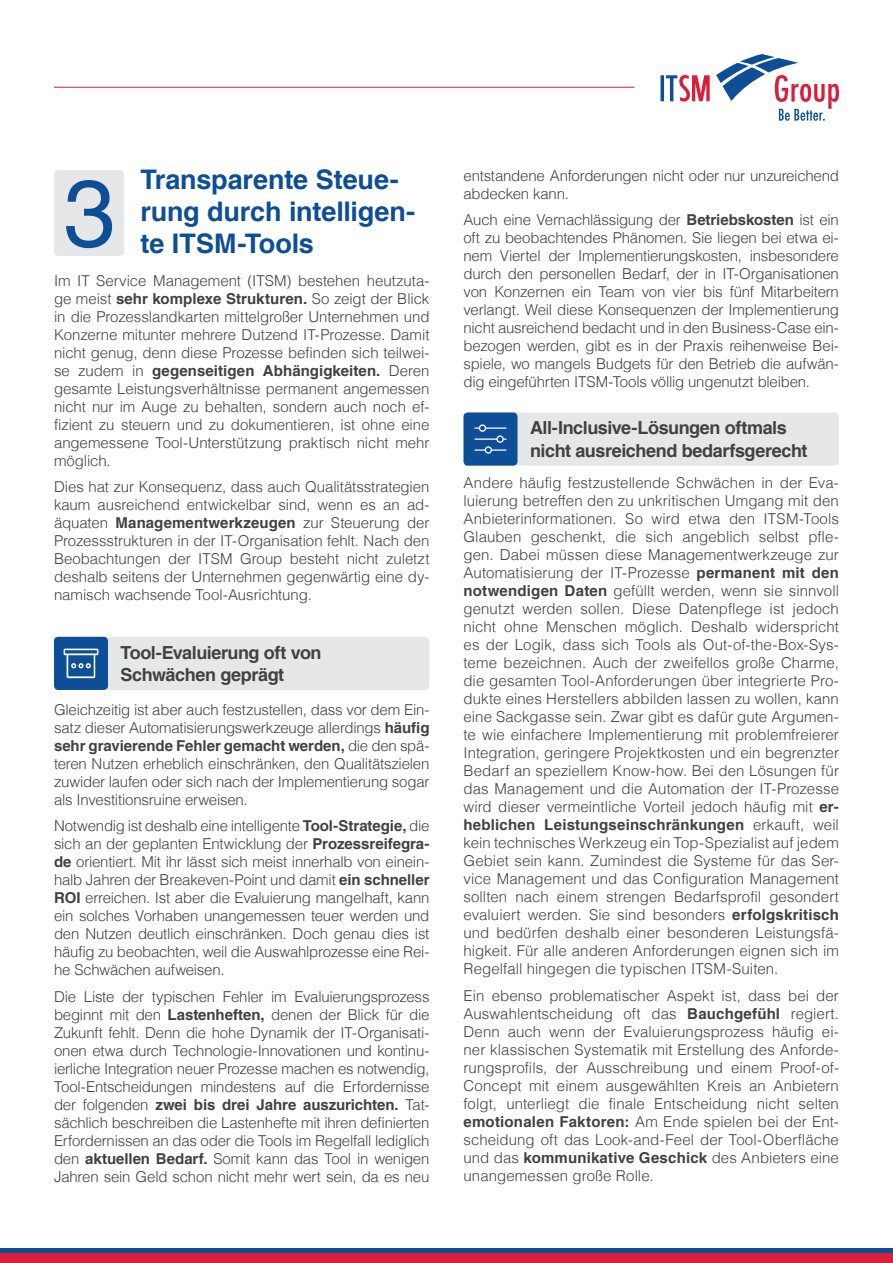
<style>
.page{position:relative;width:893px;height:1263px;background:#fff}
.page>*{position:absolute;margin:0;border:0;box-sizing:border-box;transform-origin:0 0}
.t1{font:94.35px "Helvetica LT Com";color:#0e4e96}
.t2{font:700 27px/31.5px "Helvetica LT Com";letter-spacing:-.005em;color:#0e4e96}
.t3{font:700 18px/22.5px "Helvetica LT Com";letter-spacing:-.025em;color:#414042}
.t4{font:300 15px/18px "Helvetica LT Com";letter-spacing:-.01em;color:#414042;text-align:justify}
.s1{font-weight:700}
</style>
<div class="page">
<div style="left:0;top:1248px;width:893px;height:15px;background:#0e4e96"></div>
<div style="left:0;top:1253px;width:893px;height:10px;background:#da1f3d"></div>
<hr style="left:54px;top:87px;width:580px;height:1px;background:#da1f3d">
<svg style="left:660px;top:75px;width:4px;height:26px"></svg>
<svg style="left:666px;top:75px;width:44px;height:27px"></svg>
<svg style="left:716px;top:54px;width:123px;height:67px"></svg>
<div style="left:54px;top:637px;width:375px;height:53px;background:#e6e7e8;border-radius:4px"></div>
<div style="left:463px;top:412px;width:376px;height:54px;background:#e6e7e8;border-radius:4px"></div>
<div style="left:54px;top:637px;width:54px;height:53px;background:#0e4e96;border-radius:4px"></div>
<div style="left:463px;top:412px;width:54px;height:54px;background:#0e4e96;border-radius:4px"></div>
<div style="left:54px;top:170px;width:70px;height:86px;background:#e6e7e8;border-radius:4px"></div>
<svg style="left:474px;top:424px;width:33px;height:30px"></svg>
<svg style="left:64px;top:649px;width:34px;height:29px"></svg>
<h1 class="t1" style="left:63px;top:158px;width:54px">3</h1>
<h2 class="t2" style="left:141px;top:164px;width:276px">Transparente Steue&shy;rung durch intelligen-</h2>
<h2 class="t2" style="left:141px;top:227px;width:175px">te ITSM-Tools</h2>
<p class="t4" style="left:54px;top:271px;width:377px">Im IT Service Management (ITSM) bestehen heutzuta&shy;ge meist <span class="s1">sehr komplexe Strukturen.</span> So zeigt der Blick in die Prozesslandkarten mittelgroßer Unternehmen und Konzerne mitunter mehrere Dutzend IT-Prozesse. Damit nicht genug, denn diese Prozesse befinden sich teilwei&shy;se zudem in <span class="s1">gegenseitigen Abhängigkeiten.</span> Deren gesamte Leistungsverhältnisse permanent angemessen nicht nur im Auge zu behalten, sondern auch noch ef&shy;fizient zu steuern und zu dokumentieren, ist ohne eine angemessene Tool-Unterstützung praktisch nicht mehr möglich.</p>
<p class="t4" style="left:54px;top:478px;width:377px">Dies hat zur Konsequenz, dass auch Qualitätsstrategien kaum ausreichend entwickelbar sind, wenn es an ad&shy;äquaten <span class="s1">Managementwerkzeugen</span> zur Steuerung der Prozessstrukturen in der IT-Organisation fehlt. Nach den Beobachtungen der ITSM Group besteht nicht zuletzt deshalb seitens der Unternehmen gegenwärtig eine dy&shy;namisch wachsende Tool-Ausrichtung.</p>
<p class="t3" style="left:121px;top:641px;width:202px">Tool-Evaluierung oft von<br>Schwächen geprägt</p>
<p class="t4" style="left:54px;top:700px;width:377px">Gleichzeitig ist aber auch festzustellen, dass vor dem Ein&shy;satz dieser Automatisierungswerkzeuge allerdings <span class="s1">häufig sehr gravierende Fehler gemacht werden,</span> die den spä&shy;teren Nutzen erheblich einschränken, den Qualitätszielen zuwider laufen oder sich nach der Implementierung sogar als Investitionsruine erweisen.</p>
<p class="t4" style="left:54px;top:817px;width:377px">Notwendig ist deshalb eine intelligente <span class="s1">Tool-Strategie,</span> die sich an der geplanten Entwicklung der <span class="s1">Prozessreifegra&shy;de</span> orientiert. Mit ihr lässt sich meist innerhalb von einein&shy;halb Jahren der Breakeven-Point und damit <span class="s1">ein schneller ROI</span> erreichen. Ist aber die Evaluierung mangelhaft, kann ein solches Vorhaben unangemessen teuer werden und den Nutzen deutlich einschränken. Doch genau dies ist häufig zu beobachten, weil die Auswahlprozesse eine Rei&shy;he Schwächen aufweisen.</p>
<p class="t4" style="left:54px;top:987px;width:377px">Die Liste der typischen Fehler im Evaluierungsprozess beginnt mit den <span class="s1">Lastenheften,</span> denen der Blick für die Zukunft fehlt. Denn die hohe Dynamik der IT-Organisati&shy;onen etwa durch Technologie-Innovationen und kontinu&shy;ierliche Integration neuer Prozesse machen es notwendig, Tool-Entscheidungen mindestens auf die Erfordernisse der folgenden <span class="s1">zwei bis drei Jahre auszurichten.</span> Tat&shy;sächlich beschreiben die Lastenhefte mit ihren definierten Erfordernissen an das oder die Tools im Regelfall lediglich den <span class="s1">aktuellen Bedarf.</span> Somit kann das Tool in wenigen Jahren sein Geld schon nicht mehr wert sein, da es neu</p>
<p class="t4" style="left:463px;top:166px;width:377px">entstandene Anforderungen nicht oder nur unzureichend abdecken kann.</p>
<p class="t4" style="left:463px;top:211px;width:377px">Auch eine Vernachlässigung der <span class="s1">Betriebskosten</span> ist ein oft zu beobachtendes Phänomen. Sie liegen bei etwa ei&shy;nem Viertel der Implementierungskosten, insbesondere durch den personellen Bedarf, der in IT-Organisationen von Konzernen ein Team von vier bis fünf Mitarbeitern verlangt. Weil diese Konsequenzen der Implementierung nicht ausreichend bedacht und in den Business-Case ein&shy;bezogen werden, gibt es in der Praxis reihenweise Bei&shy;spiele, wo mangels Budgets für den Betrieb die aufwän&shy;dig eingeführten ITSM-Tools völlig ungenutzt bleiben.</p>
<p class="t3" style="left:530px;top:417px;width:279px">All-Inclusive-Lösungen oftmals nicht ausreichend bedarfsgerecht</p>
<p class="t4" style="left:463px;top:473px;width:377px">Andere häufig festzustellende Schwächen in der Eva&shy;luierung betreffen den zu unkritischen Umgang mit den Anbieterinformationen. So wird etwa den ITSM-Tools Glauben geschenkt, die sich angeblich selbst pfle&shy;gen. Dabei müssen diese Managementwerkzeuge zur Automatisierung der IT-Prozesse <span class="s1">permanent mit den notwendigen Daten</span> gefüllt werden, wenn sie sinnvoll genutzt werden sollen. Diese Datenpflege ist jedoch nicht ohne Menschen möglich. Deshalb widerspricht es der Logik, dass sich Tools als Out-of-the-Box-Sys&shy;teme bezeichnen. Auch der zweifellos große Charme, die gesamten Tool-Anforderungen über integrierte Pro&shy;dukte eines Herstellers abbilden lassen zu wollen, kann eine Sackgasse sein. Zwar gibt es dafür gute Argumen&shy;te wie einfachere Implementierung mit problemfreierer Integration, geringere Projektkosten und ein begrenzter Bedarf an speziellem Know-how. Bei den Lösungen für das Management und die Automation der IT-Prozesse wird dieser vermeintliche Vorteil jedoch häufig mit <span class="s1">er&shy;heblichen Leistungseinschränkungen</span> erkauft, weil kein technisches Werkzeug ein Top-Spezialist auf jedem Gebiet sein kann. Zumindest die Systeme für das Ser&shy;vice Management und das Configuration Management sollten nach einem strengen Bedarfsprofil gesondert evaluiert werden. Sie sind besonders <span class="s1">erfolgskritisch </span>und bedürfen deshalb einer besonderen Leistungsfä&shy;higkeit. Für alle anderen Anforderungen eignen sich im Regelfall hingegen die typischen ITSM-Suiten.</p>
<p class="t4" style="left:463px;top:986px;width:377px">Ein ebenso problematischer Aspekt ist, dass bei der Auswahlentscheidung oft das <span class="s1">Bauchgefühl</span> regiert.<br>Denn auch wenn der Evaluierungsprozess häufig ei&shy;ner klassischen Systematik mit Erstellung des Anforde&shy;rungsprofils, der Ausschreibung und einem Proof-of-Concept mit einem ausgewählten Kreis an Anbietern folgt, unterliegt die finale Entscheidung nicht selten <span class="s1">emotionalen Faktoren:</span> Am Ende spielen bei der Ent&shy;scheidung oft das Look-and-Feel der Tool-Oberfläche und das <span class="s1">kommunikative Geschick</span> des Anbieters eine unangemessen große Rolle.</p>
</div>
